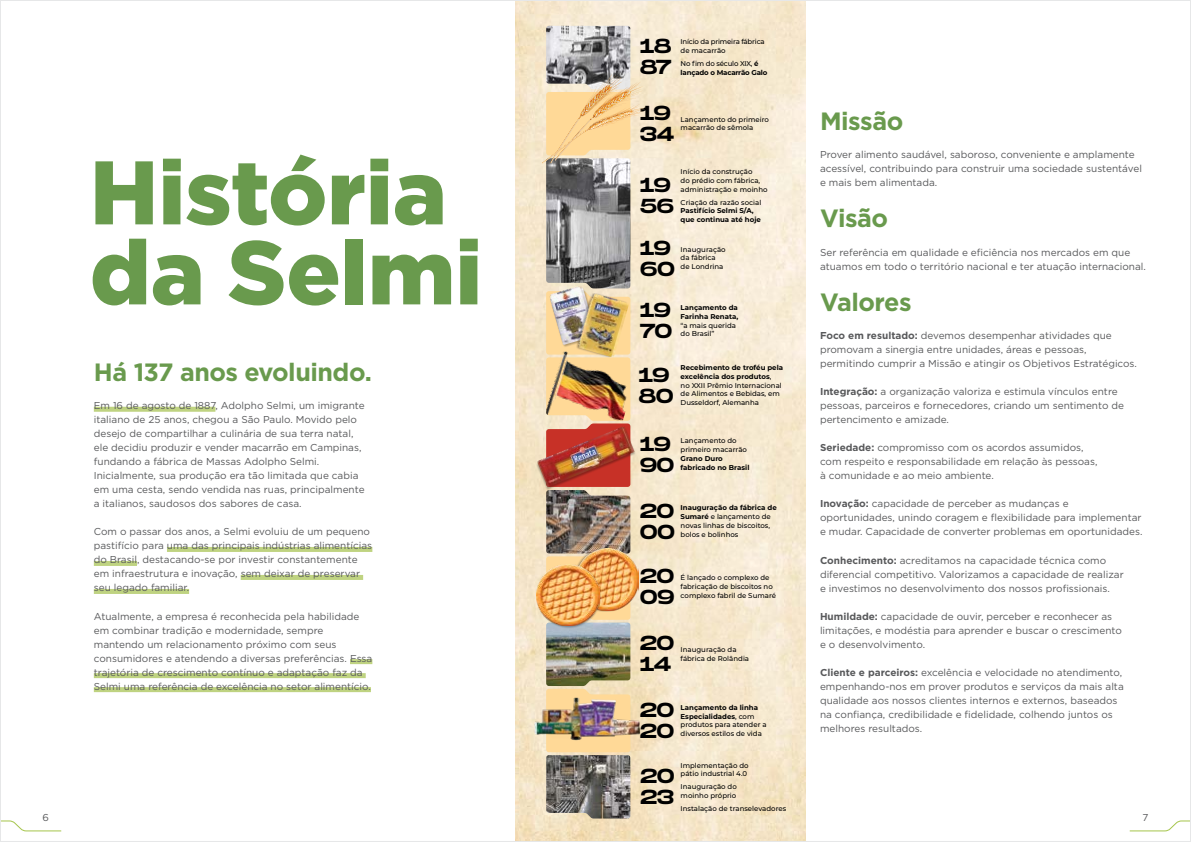
<style>
.page{position:relative;width:1191px;height:842px;background:#fff}
.page>*{position:absolute;margin:0;border:0;box-sizing:border-box;transform-origin:0 0}
.t1{font:900 90px/80px "Gotham";color:#699a4d}
.t2{font:700 25px "Gotham";letter-spacing:-.02em;color:#699a4d}
.t3{font:20.2px/21px "Monument Extended";letter-spacing:-.035em;color:#000}
.t4{font:10px/14px "Gotham";color:#58595b}
.t5{font:500 7px/8.8px "Montserrat";color:#000}
.t6{font:700 7px/8.8px "Montserrat";color:#000}
.t7{font:700 7px/8.8px "Montserrat";letter-spacing:-.025em;color:#000}
.t8{font:500 7px/8.8px "Montserrat";letter-spacing:-.025em;color:#000}
.s1{font-weight:500}
.s2{font-weight:700}
</style>
<div class="page">
<div style="left:94px;top:407px;width:121px;height:5px;background:#bfd381"></div>
<div style="left:167px;top:547px;width:205px;height:5px;background:#bfd381"></div>
<div style="left:94px;top:561px;width:43px;height:5px;background:#bfd381"></div>
<div style="left:241px;top:575px;width:122px;height:5px;background:#bfd381"></div>
<div style="left:94px;top:589px;width:95px;height:5px;background:#bfd381"></div>
<div style="left:350px;top:659px;width:22px;height:5px;background:#bfd381"></div>
<div style="left:94px;top:673px;width:272px;height:5px;background:#bfd381"></div>
<div style="left:94px;top:687px;width:277px;height:5px;background:#bfd381"></div>
<img style="left:515px;top:2px;width:291px;height:838px">
<img style="left:546px;top:26px;width:84px;height:48px">
<img style="left:546px;top:164px;width:84px;height:124px">
<svg style="left:542px;top:74px;width:104px;height:90px;background:#eacea1"></svg>
<img style="left:549px;top:285px;width:47px;height:6px">
<img style="left:546px;top:291px;width:84px;height:135px">
<div style="left:536px;top:427px;width:99px;height:63px;background:#000;opacity:.3"></div>
<img style="left:537px;top:426px;width:97px;height:61px">
<img style="left:546px;top:490px;width:84px;height:63px">
<img style="left:546px;top:623px;width:84px;height:63px">
<svg style="left:546px;top:556px;width:84px;height:64px"></svg>
<div style="left:573px;top:547px;width:65px;height:65px;background:#000;opacity:.3"></div>
<img style="left:576px;top:549px;width:62px;height:61px">
<div style="left:536px;top:564px;width:66px;height:64px;background:#000;opacity:.3"></div>
<img style="left:537px;top:564px;width:62px;height:62px">
<svg style="left:546px;top:689px;width:84px;height:63px"></svg>
<img style="left:534px;top:695px;width:110px;height:47px">
<img style="left:546px;top:755px;width:84px;height:63px">
<svg style="left:1129px;top:820px;width:60px;height:12px"></svg>
<svg style="left:2px;top:820px;width:60px;height:12px"></svg>
<h3 class="t3" style="left:639px;top:35px;width:34px">18<br>87</h3>
<p class="t8" style="left:680px;top:37px;width:86px">Início da primeira fábrica de macarrão</p>
<p class="t7" style="left:680px;top:58px;width:88px"><span class="s1">No fim do século XIX,</span> é lançado o Macarrão Galo</p>
<h3 class="t3" style="left:639px;top:102px;width:36px">19<br>34</h3>
<h2 class="t2" style="left:820px;top:105px;width:85px">Missão</h2>
<p class="t4" style="left:820px;top:147px;width:323px">Prover alimento saudável, saboroso, conveniente e amplamente acessível, contribuindo para construir uma sociedade sustentável e mais bem alimentada.</p>
<h2 class="t2" style="left:820px;top:202px;width:70px">Visão</h2>
<p class="t4" style="left:820px;top:245px;width:327px">Ser referência em qualidade e eficiência nos mercados em que atuamos em todo o território nacional e ter atuação internacional.</p>
<h2 class="t2" style="left:820px;top:285px;width:93px">Valores</h2>
<p class="t4" style="left:820px;top:328px;width:318px"><span class="s2">Foco em resultado:</span> devemos desempenhar atividades que promovam a sinergia entre unidades, áreas e pessoas, permitindo cumprir a Missão e atingir os Objetivos Estratégicos.</p>
<p class="t4" style="left:820px;top:384px;width:305px"><span class="s2">Integração:</span> a organização valoriza e estimula vínculos entre pessoas, parceiros e fornecedores, criando um sentimento de pertencimento e amizade.</p>
<p class="t4" style="left:820px;top:440px;width:279px"><span class="s2">Seriedade:</span> compromisso com os acordos assumidos, com respeito e responsabilidade em relação às pessoas, à comunidade e ao meio ambiente.</p>
<p class="t4" style="left:820px;top:497px;width:324px"><span class="s2">Inovação:</span> capacidade de perceber as mudanças e oportunidades, unindo coragem e flexibilidade para implementar e mudar. Capacidade de converter problemas em oportunidades.</p>
<p class="t4" style="left:820px;top:553px;width:305px"><span class="s2">Conhecimento:</span> acreditamos na capacidade técnica como diferencial competitivo. Valorizamos a capacidade de realizar e investimos no desenvolvimento dos nossos profissionais.</p>
<p class="t4" style="left:820px;top:609px;width:303px"><span class="s2">Humildade:</span> capacidade de ouvir, perceber e reconhecer as limitações, e modéstia para aprender e buscar o crescimento e o desenvolvimento.</p>
<p class="t4" style="left:820px;top:665px;width:305px"><span class="s2">Cliente e parceiros:</span> excelência e velocidade no atendimento, empenhando-nos em prover produtos e serviços da mais alta qualidade aos nossos clientes internos e externos, baseados na confiança, credibilidade e fidelidade, colhendo juntos os melhores resultados.</p>
<p class="t5" style="left:680px;top:114px;width:90px">Lançamento do primeiro macarrão de sêmola</p>
<h1 class="t1" style="left:90px;top:152px;width:394px">História da Selmi</h1>
<p class="t5" style="left:680px;top:167px;width:88px">Início da construção<br>do prédio com fábrica, administração e moinho</p>
<p class="t5" style="left:680px;top:197px;width:82px">Criação da razão social</p>
<p class="t6" style="left:680px;top:206px;width:82px">Pastifício Selmi S/A, que continua até hoje</p>
<h3 class="t3" style="left:639px;top:174px;width:36px">19<br>56</h3>
<h3 class="t3" style="left:639px;top:237px;width:37px">19<br>60</h3>
<p class="t5" style="left:680px;top:244px;width:47px">Inauguração da fábrica de Londrina</p>
<h3 class="t3" style="left:639px;top:299px;width:34px">19<br>70</h3>
<p class="t6" style="left:680px;top:303px;width:59px">Lançamento da<br>Farinha Renata,</p>
<p class="t5" style="left:680px;top:320px;width:57px">“a mais querida do Brasil”</p>
<h2 class="t2" style="left:94px;top:356px;width:280px">Há 137 anos evoluindo.</h2>
<p class="t4" style="left:94px;top:398px;width:272px">Em 16 de agosto de 1887, Adolpho Selmi, um imigrante italiano de 25 anos, chegou a São Paulo. Movido pelo desejo de compartilhar a culinária de sua terra natal, ele decidiu produzir e vender macarrão em Campinas, fundando a fábrica de Massas Adolpho Selmi.<br>Inicialmente, sua produção era tão limitada que cabia em uma cesta, sendo vendida nas ruas, principalmente a italianos, saudosos dos sabores de casa.</p>
<p class="t4" style="left:94px;top:525px;width:280px">Com o passar dos anos, a Selmi evoluiu de um pequeno pastifício para uma das principais indústrias alimentícias do Brasil, destacando-se por investir constantemente em infraestrutura e inovação, sem deixar de preservar seu legado familiar.</p>
<p class="t4" style="left:94px;top:609px;width:280px">Atualmente, a empresa é reconhecida pela habilidade em combinar tradição e modernidade, sempre mantendo um relacionamento próximo com seus consumidores e atendendo a diversas preferências. Essa trajetória de crescimento contínuo e adaptação faz da Selmi uma referência de excelência no setor alimentício.</p>
<p class="t5" style="left:680px;top:363px;width:104px"><span class="s2">Recebimento de troféu pela excelência dos produtos</span>,<br>no XXII Prêmio Internacional de Alimentos e Bebidas, em<br>Dusseldorf, Alemanha</p>
<h3 class="t3" style="left:638px;top:364px;width:37px">19<br>80</h3>
<h3 class="t3" style="left:639px;top:433px;width:36px">19<br>90</h3>
<p class="t5" style="left:680px;top:436px;width:68px">Lançamento do primeiro macarrão</p>
<p class="t6" style="left:680px;top:454px;width:70px">Grano Duro fabricado no Brasil</p>
<h3 class="t3" style="left:639px;top:500px;width:37px">20<br>00</h3>
<p class="t5" style="left:680px;top:503px;width:98px"><span class="s2">Inauguração da fábrica de<br>Sumaré</span> e lançamento de novas linhas de biscoitos, bolos e bolinhos</p>
<h3 class="t3" style="left:639px;top:565px;width:36px">20<br>09</h3>
<h3 class="t3" style="left:639px;top:632px;width:36px">20<br>14</h3>
<p class="t5" style="left:680px;top:645px;width:70px">Inauguração da fábrica de Rolândia</p>
<h3 class="t3" style="left:639px;top:698px;width:36px">20<br>20</h3>
<p class="t5" style="left:680px;top:703px;width:87px"><span class="s2">Lançamento da linha<br>Especialidades</span>, com produtos para atender a diversos estilos de vida</p>
<p class="t5" style="left:680px;top:760px;width:69px">Implementação do pátio industrial 4.0</p>
<p class="t5" style="left:680px;top:782px;width:58px">Inauguração do moinho próprio</p>
<p class="t5" style="left:680px;top:803px;width:107px">Instalação de transelevadores</p>
<p class="t5" style="left:680px;top:573px;width:97px">É lançado o complexo de fabricação de biscoitos no complexo fabril de Sumaré</p>
<h3 class="t3" style="left:640px;top:765px;width:36px">20<br>23</h3>
<p class="t4" style="left:42px;top:810px;width:8px">6</p>
<p class="t4" style="left:1142px;top:810px;width:7px">7</p>
</div>
